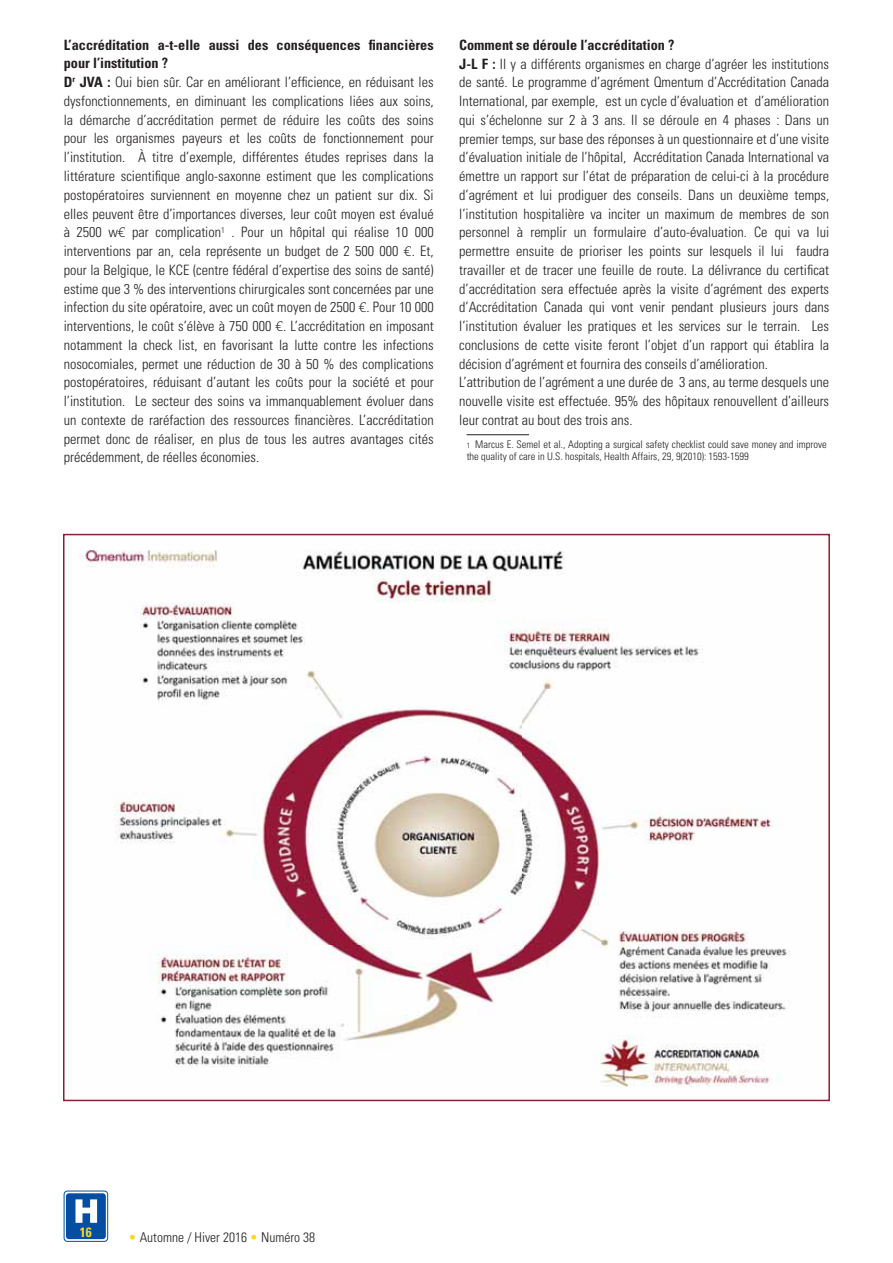
<style>
.page{position:relative;width:893px;height:1263px;background:#fff}
.page>*{position:absolute;margin:0;border:0;box-sizing:border-box;transform-origin:0 0}
.t1{font:300 condensed 14.25px/18.8px "Univers";color:#231f20}
.t2{font:300 condensed 13.5px "Univers";color:#231f20}
.t3{font:700 condensed 13.5px "Univers";color:#fcd627}
.t4{font:300 condensed 10.5px/12.6px "Univers";color:#231f20}
.s1{font-weight:700}
.s2{font-family:"The Serif Euro";font-weight:400;font-stretch:normal}
.s3{font-size:7.5px}
.s4{color:#fcd627}
</style>
<div class="page">
<div style="left:64px;top:1191px;width:44px;height:51px;border:1px solid #034ea2;border-radius:3px"></div>
<div style="left:66px;top:1193px;width:40px;height:46px;background:#034ea2;border-radius:3px"></div>
<svg style="left:76px;top:1199px;width:21px;height:24px"></svg>
<hr style="left:467px;top:434px;width:62px;height:1px;background:#231f20">
<img style="left:79px;top:550px;width:712px;height:537px">
<p class="t1" style="left:64px;top:37px;width:371px"><span class="s1">L’accréditation a-t-elle aussi des conséquences financières pour l’institution ?<br>D</span><sup>r</sup> <span class="s1">JVA :</span> Oui bien sûr. Car en améliorant l’efficience, en réduisant les dysfonctionnements, en diminuant les complications liées aux soins, la démarche d’accréditation permet de réduire les coûts des soins pour les organismes payeurs et les coûts de fonctionnement pour l’institution. À titre d’exemple, différentes études reprises dans la littérature scientifique anglo-saxonne estiment que les complications postopératoires surviennent en moyenne chez un patient sur dix. Si elles peuvent être d’importances diverses, leur coût moyen est évalué à 2500 w<span class="s2">A</span> par complication<sup>1</sup> . Pour un hôpital qui réalise 10 000 interventions par an, cela représente un budget de 2 500 000 <span class="s2">A</span>. Et, pour la Belgique, le KCE (centre fédéral d’expertise des soins de santé) estime que 3 % des interventions chirurgicales sont concernées par une infection du site opératoire, avec un coût moyen de 2500 <span class="s2">A</span>. Pour 10 000 interventions, le coût s’élève à 750 000 <span class="s2">A</span>. L’accréditation en imposant notamment la check list, en favorisant la lutte contre les infections nosocomiales, permet une réduction de 30 à 50 % des complications postopératoires, réduisant d’autant les coûts pour la société et pour l’institution. Le secteur des soins va immanquablement évoluer dans un contexte de raréfaction des ressources financières. L’accréditation permet donc de réaliser, en plus de tous les autres avantages cités précédemment, de réelles économies.</p>
<p class="t1" style="left:459px;top:37px;width:371px"><span class="s1">Comment se déroule l’accréditation ?<br>J-L F :</span> Il y a différents organismes en charge d’agréer les institutions de santé. Le programme d’agrément Qmentum d’Accréditation Canada International, par exemple, est un cycle d’évaluation et d’amélioration qui s’échelonne sur 2 à 3 ans. Il se déroule en 4 phases : Dans un premier temps, sur base des réponses à un questionnaire et d’une visite d’évaluation initiale de l’hôpital, Accréditation Canada International va émettre un rapport sur l’état de préparation de celui-ci à la procédure d’agrément et lui prodiguer des conseils. Dans un deuxième temps, l’institution hospitalière va inciter un maximum de membres de son personnel à remplir un formulaire d’auto-évaluation. Ce qui va lui permettre ensuite de prioriser les points sur lesquels il lui faudra travailler et de tracer une feuille de route. La délivrance du certificat d’accréditation sera effectuée après la visite d’agrément des experts d’Accréditation Canada qui vont venir pendant plusieurs jours dans l’institution évaluer les pratiques et les services sur le terrain. Les conclusions de cette visite feront l’objet d’un rapport qui établira la décision d’agrément et fournira des conseils d’amélioration.<br>L’attribution de l’agrément a une durée de 3 ans, au terme desquels une nouvelle visite est effectuée. 95% des hôpitaux renouvellent d’ailleurs leur contrat au bout des trois ans.</p>
<p class="t4" style="left:467px;top:439px;width:362px"><span class="s3">1</span> Marcus E. Semel et al., Adopting a surgical safety checklist could save money and improve the quality of care in U.S. hospitals, Health Affairs, 29, 9(2010): 1593-1599</p>
<p class="t3" style="left:80px;top:1227px;width:13px">16</p>
<p class="t2" style="left:129px;top:1232px;width:188px"><span class="s4">•</span> Automne / Hiver 2016 <span class="s4">•</span> Numéro 38</p>
</div>
